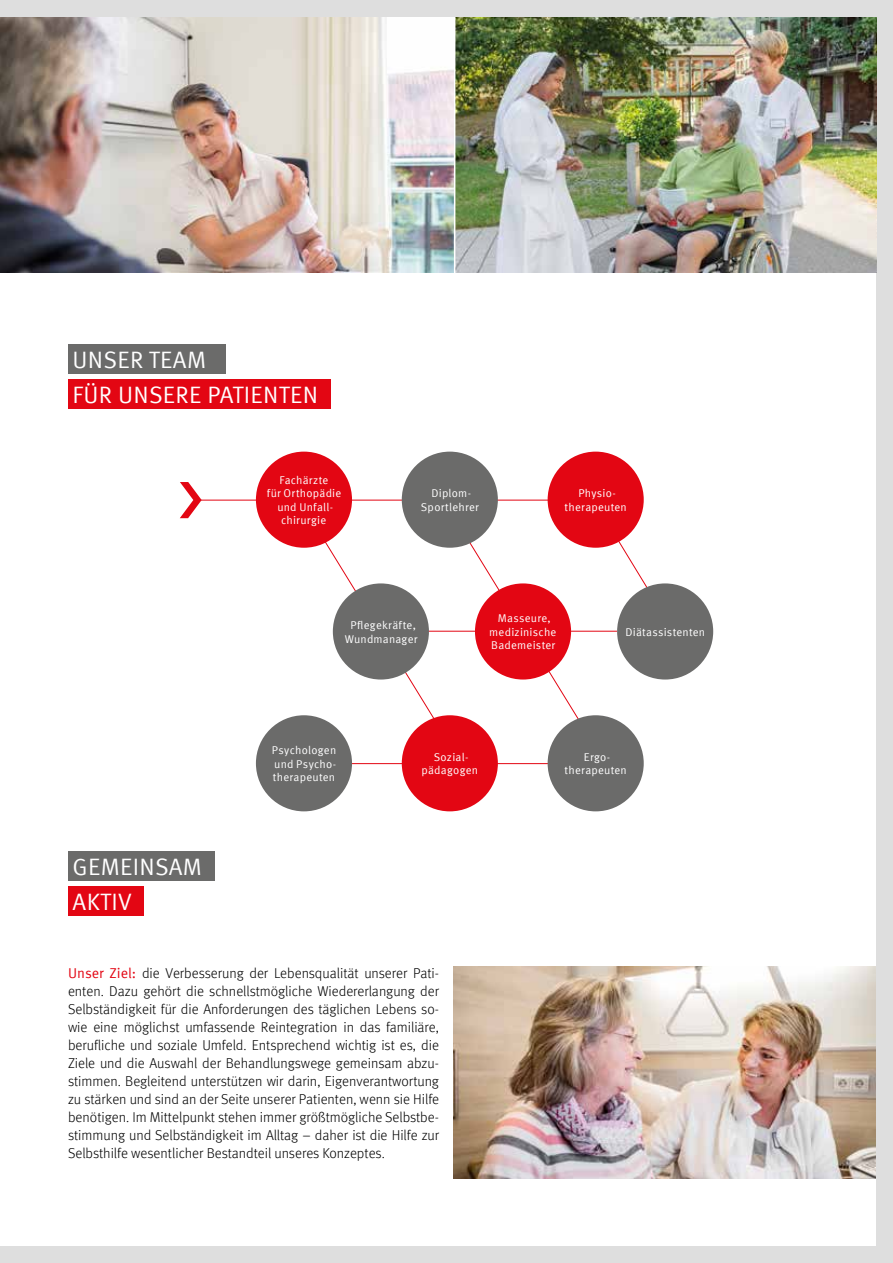
<style>
.page{position:relative;width:893px;height:1263px;background:#dedede}
.page>*{position:absolute;margin:0;border:0;box-sizing:border-box;transform-origin:0 0}
.t1{font:23.7px/34.8px "Meta Offc Norm";letter-spacing:.015em;color:#fff}
.t2{font:300 14.25px/18px "Meta Offc";color:#000;text-align:justify}
.t3{font:11.25px/13.5px "Meta Offc Norm";letter-spacing:.02em;color:#fff;text-align:center}
.s1{font-family:"Meta Offc Norm";font-weight:400;color:#e30613}
</style>
<div class="page">
<div style="left:0;top:17px;width:876px;height:1229px;background:#fff"></div>
<img style="left:455px;top:17px;width:421px;height:255px">
<div style="left:68px;top:851px;width:146px;height:29px;background:#6b6b6a"></div>
<div style="left:68px;top:886px;width:76px;height:29px;background:#e30613"></div>
<img style="left:0;top:17px;width:454px;height:255px">
<img style="left:454px;top:967px;width:422px;height:212px">
<div style="left:68px;top:344px;width:157px;height:29px;background:#6b6b6a"></div>
<div style="left:68px;top:379px;width:263px;height:29px;background:#e30613"></div>
<hr style="left:201px;top:500px;width:398px;height:1px;background:#e30613">
<hr style="left:304px;top:763px;width:313px;height:1px;background:#e30613">
<svg style="left:180px;top:482px;width:22px;height:36px"></svg>
<svg style="left:296px;top:495px;width:396px;height:237px"></svg>
<div style="left:256px;top:452px;width:96px;height:96px;background:#e30613;border-radius:50%"></div>
<div style="left:475px;top:583px;width:96px;height:96px;background:#e30613;border-radius:50%"></div>
<div style="left:402px;top:452px;width:96px;height:96px;background:#6b6b6a;border-radius:50%"></div>
<div style="left:333px;top:583px;width:96px;height:96px;background:#6b6b6a;border-radius:50%"></div>
<div style="left:548px;top:715px;width:96px;height:96px;background:#6b6b6a;border-radius:50%"></div>
<div style="left:617px;top:583px;width:96px;height:96px;background:#6b6b6a;border-radius:50%"></div>
<div style="left:256px;top:715px;width:96px;height:96px;background:#6b6b6a;border-radius:50%"></div>
<div style="left:402px;top:715px;width:96px;height:96px;background:#e30613;border-radius:50%"></div>
<div style="left:548px;top:452px;width:96px;height:96px;background:#e30613;border-radius:50%"></div>
<h1 class="t1" style="left:73px;top:343px;width:247px">UNSER TEAM<br>FÜR UNSERE PATIENTEN</h1>
<p class="t3" style="left:267px;top:473px;width:76px">Fachärzte<br>für Orthopädie und Unfall&shy;chirurgie</p>
<p class="t3" style="left:421px;top:487px;width:59px">Diplom-<br>Sportlehrer</p>
<p class="t3" style="left:565px;top:487px;width:64px">Physio&shy;therapeuten</p>
<p class="t3" style="left:345px;top:619px;width:74px">Pflegekräfte,<br>Wundmanager</p>
<p class="t3" style="left:489px;top:612px;width:69px">Masseure, medizinische<br>Bademeister</p>
<p class="t3" style="left:625px;top:625px;width:81px">Diätassistenten</p>
<h1 class="t1" style="left:73px;top:850px;width:131px">GEMEINSAM<br>AKTIV</h1>
<p class="t3" style="left:272px;top:744px;width:66px;text-align:justify">Psychologen und Psycho&shy;therapeuten</p>
<p class="t3" style="left:421px;top:750px;width:58px">Sozial&shy;pädagogen</p>
<p class="t2" style="left:68px;top:964px;width:372px"><span class="s1">Unser Ziel:</span> die Verbesserung der Lebensqualität unserer Pati&shy;enten. Dazu gehört die schnellstmögliche Wiedererlangung der Selbständigkeit für die Anforderungen des täglichen Lebens so&shy;wie eine möglichst umfassende Reintegration in das familiäre, berufliche und soziale Umfeld. Entsprechend wichtig ist es, die Ziele und die Auswahl der Behandlungswege gemeinsam abzu&shy;stimmen. Begleitend unterstützen wir darin, Eigenverantwortung zu stärken und sind an der Seite unserer Patienten, wenn sie Hilfe benötigen. Im Mittelpunkt stehen immer größtmögliche Selbstbe&shy;stimmung und Selbständigkeit im Alltag – daher ist die Hilfe zur Selbsthilfe wesentlicher Bestandteil unseres Konzeptes.</p>
<p class="t3" style="left:565px;top:750px;width:64px">Ergo&shy;therapeuten</p>
</div>
